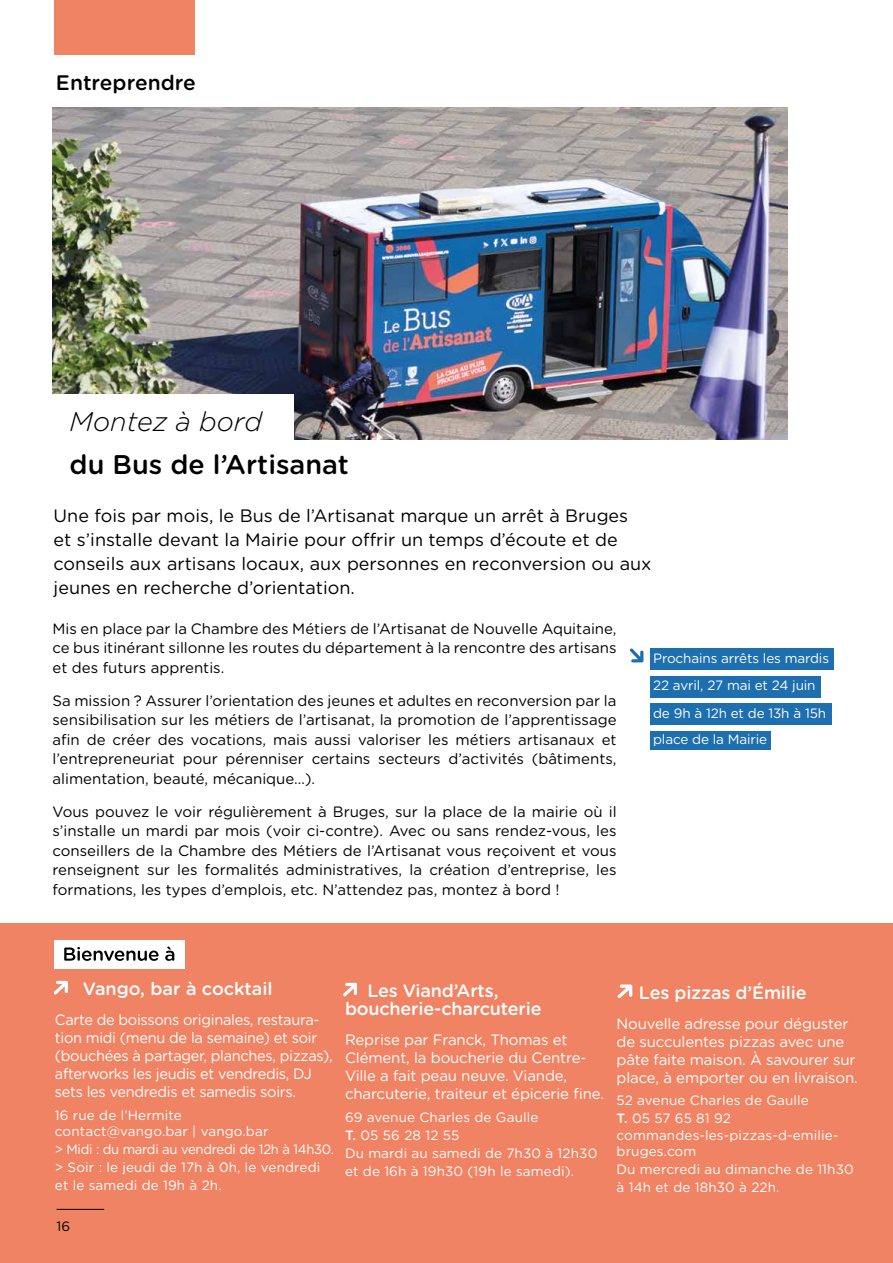
<style>
.page{position:relative;width:893px;height:1263px;background:#fff}
.page>*{position:absolute;margin:0;border:0;box-sizing:border-box;transform-origin:0 0}
.t1{font:500 27px "Gotham Rounded";color:#000}
.t2{font:italic 300 27px "Gotham Rounded";color:#000}
.t3{font:500 21px "Gotham Rounded";color:#000}
.t4{font:18px/24px "Gotham Rounded";color:#000}
.t5{font:500 18px/18px "Gotham Rounded";letter-spacing:-.01em;color:#fff}
.t6{font:15px/19.5px "Gotham Rounded";color:#000;text-align:justify}
.t7{font:15px/18px "Gotham Rounded";letter-spacing:-.02em;color:#fff}
.t8{font:13.5px/18px "Gotham Rounded";letter-spacing:.01em;color:#fff}
.t9{font:13.5px/27.5px "Gotham Rounded";letter-spacing:-.01em;color:#fff}
.t10{font:13.5px "Gotham Rounded";color:#000}
.s1{font-weight:500}
</style>
<div class="page">
<div style="left:0;top:923px;width:893px;height:340px;background:#f08363"></div>
<hr style="left:57px;top:1209px;width:47px;height:1px;background:#000">
<div style="left:54px;top:0;width:141px;height:54px;background:#f08363"></div>
<div style="left:54px;top:940px;width:131px;height:28px;background:#fff"></div>
<svg style="left:64px;top:946px;width:110px;height:15px"></svg>
<svg style="left:54px;top:981px;width:14px;height:13px"></svg>
<svg style="left:343px;top:983px;width:14px;height:13px"></svg>
<img style="left:52px;top:108px;width:735px;height:331px">
<div style="left:13px;top:394px;width:281px;height:65px;background:#fff"></div>
<div style="left:650px;top:648px;width:184px;height:22px;background:#1d6fb0"></div>
<div style="left:650px;top:676px;width:171px;height:21px;background:#1d6fb0"></div>
<div style="left:650px;top:731px;width:121px;height:19px;background:#1d6fb0"></div>
<div style="left:650px;top:704px;width:182px;height:21px;background:#1d6fb0"></div>
<svg style="left:630px;top:648px;width:13px;height:14px"></svg>
<svg style="left:617px;top:984px;width:15px;height:14px"></svg>
<h2 class="t3" style="left:56px;top:68px;width:141px">Entreprendre</h2>
<h1 class="t2" style="left:70px;top:404px;width:194px">Montez à bord</h1>
<h1 class="t1" style="left:70px;top:445px;width:281px">du Bus de l’Artisanat</h1>
<p class="t4" style="left:54px;top:503px;width:599px">Une fois par mois, le Bus de l’Artisanat marque un arrêt à Bruges<br>et s’installe devant la Mairie pour offrir un temps d’écoute et de conseils aux artisans locaux, aux personnes en reconversion ou aux jeunes en recherche d’orientation.</p>
<p class="t6" style="left:52px;top:618px;width:566px">Mis en place par la Chambre des Métiers de l’Artisanat de Nouvelle Aquitaine, ce bus itinérant sillonne les routes du département à la rencontre des artisans et des futurs apprentis.</p>
<p class="t6" style="left:52px;top:690px;width:566px">Sa mission ? Assurer l’orientation des jeunes et adultes en reconversion par la sensibilisation sur les métiers de l’artisanat, la promotion de l’apprentissage afin de créer des vocations, mais aussi valoriser les métiers artisanaux et l’entrepreneuriat pour pérenniser certains secteurs d’activités (bâtiments, alimentation, beauté, mécanique…).</p>
<p class="t6" style="left:52px;top:801px;width:566px">Vous pouvez le voir régulièrement à Bruges, sur la place de la mairie où il s’installe un mardi par mois (voir ci-contre). Avec ou sans rendez-vous, les conseillers de la Chambre des Métiers de l’Artisanat vous reçoivent et vous renseignent sur les formalités administratives, la création d’entreprise, les formations, les types d’emplois, etc. N’attendez pas, montez à bord !</p>
<p class="t9" style="left:653px;top:644px;width:177px">Prochains arrêts les mardis<br>22 avril, 27 mai et 24 juin</p>
<p class="t9" style="left:653px;top:699px;width:175px">de 9h à 12h et de 13h à 15h</p>
<p class="t9" style="left:653px;top:725px;width:116px">place de la Mairie</p>
<p class="t5" style="left:83px;top:979px;width:191px">Vango, bar à cocktail</p>
<p class="t7" style="left:55px;top:1010px;width:279px">Carte de boissons originales, restaura&shy;tion midi (menu de la semaine) et soir (bouchées à partager, planches, pizzas), afterworks les jeudis et vendredis, DJ sets les vendredis et samedis soirs.</p>
<p class="t8" style="left:55px;top:1106px;width:215px;line-height:16.2px">16 rue de l’Hermite contact@vango.bar | vango.bar</p>
<p class="t8" style="left:55px;top:1139px;width:281px">&gt; Midi : du mardi au vendredi de 12h à 14h30. &gt; Soir : le jeudi de 17h à 0h, le vendredi et le samedi de 19h à 2h.</p>
<p class="t10" style="left:57px;top:1217px;width:15px">16</p>
<p class="t5" style="left:345px;top:981px;width:198px;text-indent:22px">Les Viand’Arts, boucherie-charcuterie</p>
<p class="t7" style="left:345px;top:1030px;width:261px">Reprise par Franck, Thomas et Clément, la boucherie du Centre-Ville a fait peau neuve. Viande, charcuterie, traiteur et épicerie fine.</p>
<p class="t8" style="left:345px;top:1107px;width:254px">69 avenue Charles de Gaulle<br><span class="s1">T.</span> 05 56 28 12 55<br>Du mardi au samedi de 7h30 à 12h30 et de 16h à 19h30 (19h le samedi).</p>
<p class="t5" style="left:639px;top:983px;width:169px">Les pizzas d’Émilie</p>
<p class="t7" style="left:617px;top:1014px;width:243px">Nouvelle adresse pour déguster de succulentes pizzas avec une pâte faite maison. À savourer sur place, à emporter ou en livraison.</p>
<p class="t8" style="left:617px;top:1091px;width:194px">52 avenue Charles de Gaulle<br><span class="s1">T.</span> 05 57 65 81 92</p>
<p class="t8" style="left:617px;top:1126px;width:223px;line-height:16.2px">commandes-les-pizzas-d-emilie&shy;bruges.com</p>
<p class="t8" style="left:617px;top:1159px;width:239px">Du mercredi au dimanche de 11h30 à 14h et de 18h30 à 22h.</p>
</div>
